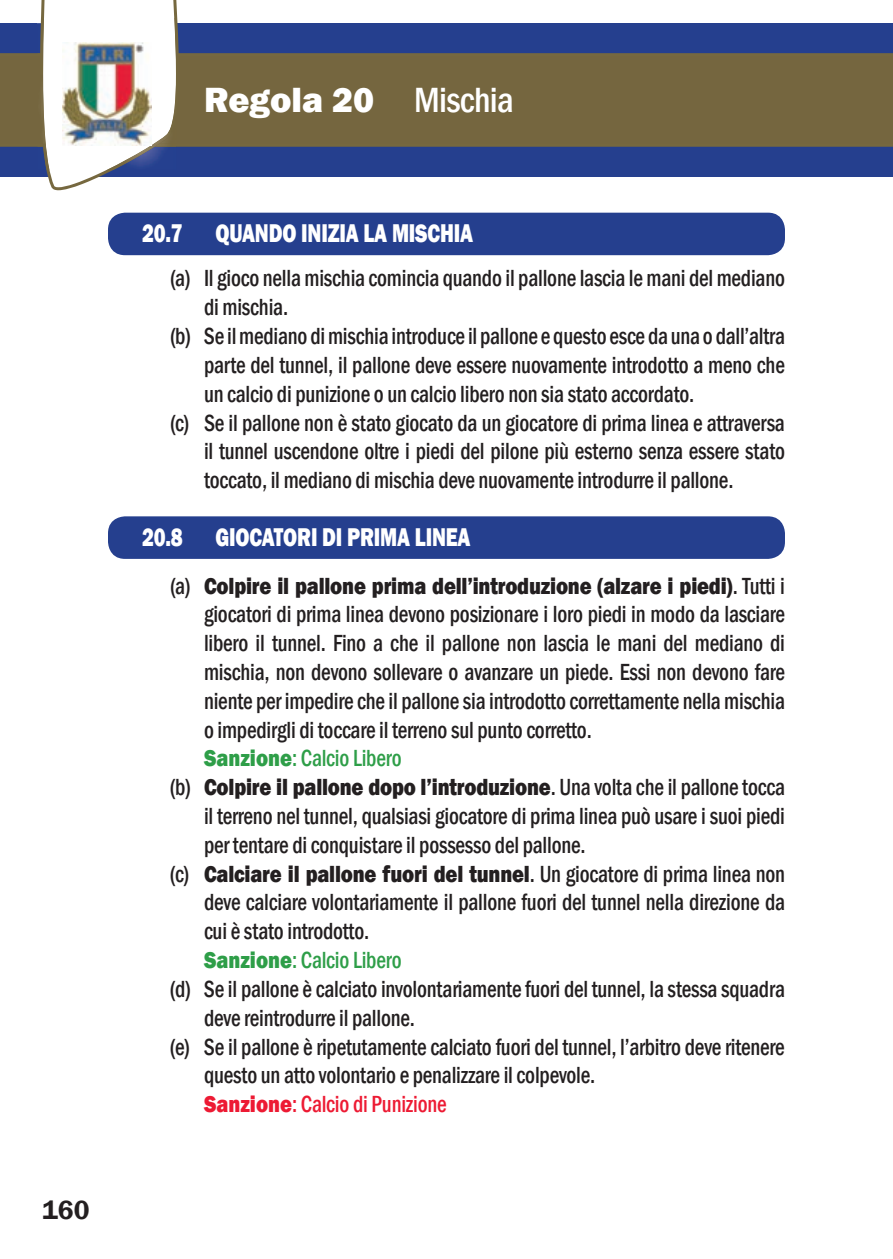
<style>
.page{position:relative;width:893px;height:1259px;background:#fff}
.page>*{position:absolute;margin:0;border:0;box-sizing:border-box;transform-origin:0 0}
.t1{font:800 36px "Franklin Gothic";color:#fff}
.t2{font:600 27px "Franklin Gothic";color:#231f20}
.t3{font:800 26.4px "Franklin Gothic";letter-spacing:-.01em;color:#fff;scale:.77 1}
.t4{font:500 condensed 24px "Franklin Gothic";letter-spacing:-.01em;color:#231f20;scale:.9 1}
.t5{font:800 24px "Franklin Gothic";letter-spacing:-.01em;color:#231f20;scale:.85 1}
.t6{font:500 condensed 24px "Franklin Gothic";letter-spacing:-.01em;color:#2e9e48;scale:.9 1}
.t7{font:500 condensed 24px "Franklin Gothic";letter-spacing:-.01em;color:#ed1a33;scale:.9 1}
.s1{font-weight:500;font-stretch:condensed}
.s2{font-weight:800;font-stretch:normal}
</style>
<div class="page">
<div style="left:0;top:23px;width:893px;height:153px;background:#253f8e"></div>
<div style="left:0;top:55px;width:893px;height:90px;background:#75663f"></div>
<hr style="left:0;top:53px;width:893px;height:3px;background:#76683f">
<hr style="left:0;top:144px;width:893px;height:3px;background:#76683f">
<svg style="left:36px;top:0;width:149px;height:191px"></svg>
<img style="left:37px;top:23px;width:3px;height:147px">
<img style="left:37px;top:53px;width:3px;height:94px">
<img style="left:40px;top:18px;width:136px;height:152px">
<img style="left:63px;top:42px;width:88px;height:103px">
<div style="left:108px;top:213px;width:677px;height:42px;background:#253f8e;border-radius:17px"></div>
<div style="left:108px;top:516px;width:677px;height:43px;background:#253f8e;border-radius:17px"></div>
<p class="t2" style="left:42px;top:1193px;width:49px">160</p>
<h1 class="t1" style="left:204px;top:76px;width:311px">Regola 20 <span class="s1">Mischia</span></h1>
<p class="t3" style="left:142px;top:216px;width:431px">20.7 QUANDO INIZIA LA MISCHIA</p>
<p class="t4" style="left:170px;top:263px;width:685px">(a) Il gioco nella mischia comincia quando il pallone lascia le mani del mediano</p>
<p class="t4" style="left:204px;top:291px;width:95px">di mischia.</p>
<p class="t4" style="left:170px;top:320px;width:685px">(b) Se il mediano di mischia introduce il pallone e questo esce da una o dall’altra</p>
<p class="t4" style="left:204px;top:349px;width:647px">parte del tunnel, il pallone deve essere nuovamente introdotto a meno che</p>
<p class="t4" style="left:204px;top:378px;width:546px">un calcio di punizione o un calcio libero non sia stato accordato.</p>
<p class="t4" style="left:170px;top:407px;width:685px">(c) Se il pallone non è stato giocato da un giocatore di prima linea e attraversa</p>
<p class="t4" style="left:204px;top:435px;width:647px">il tunnel uscendone oltre i piedi del pilone più esterno senza essere stato</p>
<p class="t4" style="left:204px;top:464px;width:590px">toccato, il mediano di mischia deve nuovamente introdurre il pallone.</p>
<p class="t3" style="left:142px;top:520px;width:428px">20.8 GIOCATORI DI PRIMA LINEA</p>
<p class="t5" style="left:170px;top:570px;width:725px"><span class="s1">(a)</span> Colpire il pallone prima dell’introduzione (alzare i piedi)<span class="s1">. Tutti i</span></p>
<p class="t4" style="left:204px;top:598px;width:647px">giocatori di prima linea devono posizionare i loro piedi in modo da lasciare</p>
<p class="t4" style="left:204px;top:627px;width:647px">libero il tunnel. Fino a che il pallone non lascia le mani del mediano di</p>
<p class="t4" style="left:204px;top:656px;width:647px">mischia, non devono sollevare o avanzare un piede. Essi non devono fare</p>
<p class="t4" style="left:204px;top:685px;width:647px">niente per impedire che il pallone sia introdotto correttamente nella mischia</p>
<p class="t4" style="left:204px;top:714px;width:432px">o impedirgli di toccare il terreno sul punto corretto.</p>
<p class="t6" style="left:204px;top:742px;width:221px"><span class="s2">Sanzione</span>: Calcio Libero</p>
<p class="t5" style="left:170px;top:771px;width:725px"><span class="s1">(b)</span> Colpire il pallone dopo l’introduzione<span class="s1">. Una volta che il pallone tocca</span></p>
<p class="t4" style="left:204px;top:800px;width:647px">il terreno nel tunnel, qualsiasi giocatore di prima linea può usare i suoi piedi</p>
<p class="t4" style="left:204px;top:829px;width:426px">per tentare di conquistare il possesso del pallone.</p>
<p class="t5" style="left:170px;top:858px;width:725px"><span class="s1">(c)</span> Calciare il pallone fuori del tunnel<span class="s1">. Un giocatore di prima linea non</span></p>
<p class="t4" style="left:204px;top:886px;width:647px">deve calciare volontariamente il pallone fuori del tunnel nella direzione da</p>
<p class="t4" style="left:204px;top:915px;width:185px">cui è stato introdotto.</p>
<p class="t6" style="left:204px;top:944px;width:221px"><span class="s2">Sanzione</span>: Calcio Libero</p>
<p class="t4" style="left:170px;top:973px;width:685px">(d) Se il pallone è calciato involontariamente fuori del tunnel, la stessa squadra</p>
<p class="t4" style="left:204px;top:1002px;width:236px">deve reintrodurre il pallone.</p>
<p class="t4" style="left:170px;top:1030px;width:685px">(e) Se il pallone è ripetutamente calciato fuori del tunnel, l’arbitro deve ritenere</p>
<p class="t4" style="left:204px;top:1059px;width:436px">questo un atto volontario e penalizzare il colpevole.</p>
<p class="t7" style="left:204px;top:1088px;width:271px"><span class="s2">Sanzione</span>: Calcio di Punizione</p>
</div>
